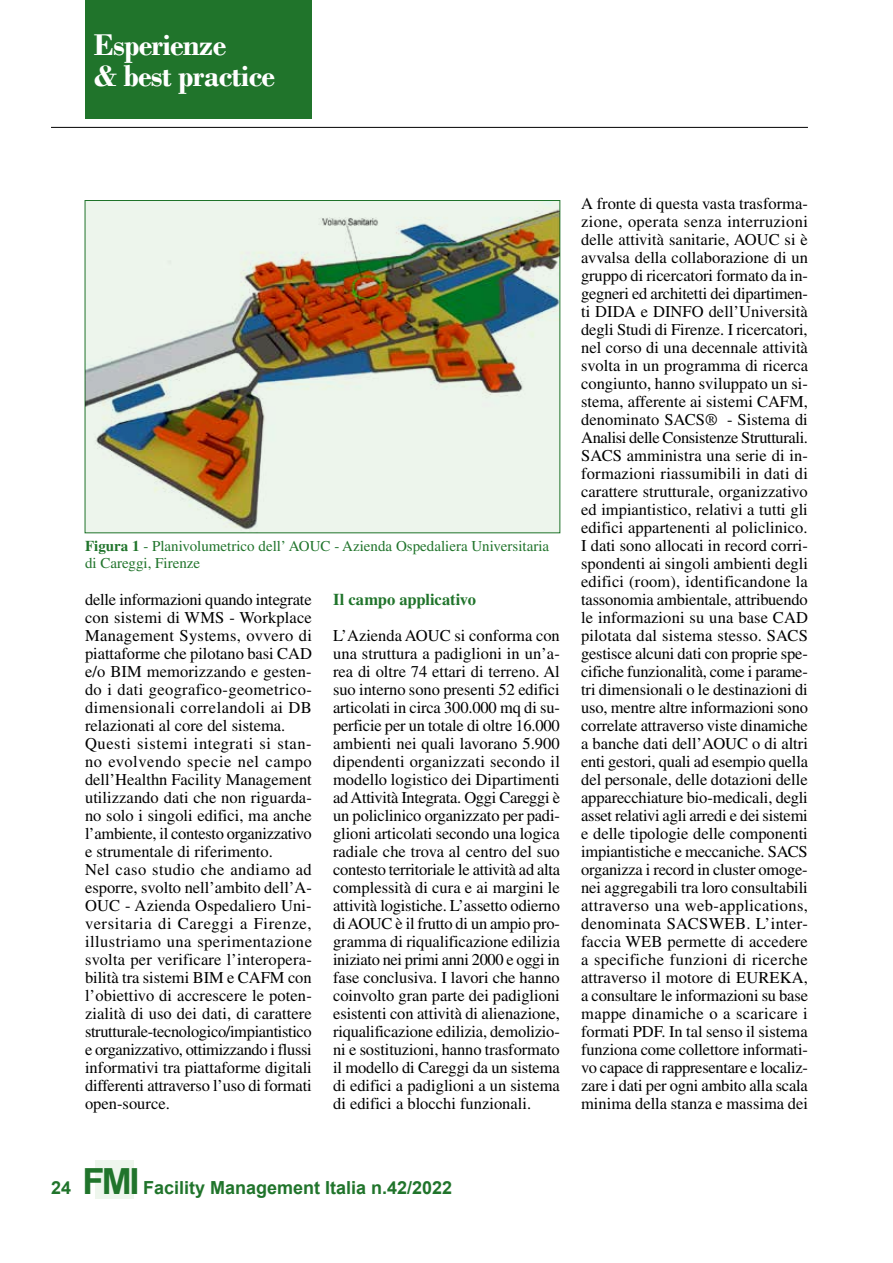
<style>
.page{position:relative;width:893px;height:1263px;background:#fff}
.page>*{position:absolute;margin:0;border:0;box-sizing:border-box;transform-origin:0 0}
.t1{font:700 36px "Arial";color:#20742b}
.t2{font:700 31.5px/31.5px "Bodoni";letter-spacing:-.025em;color:#fff}
.t3{font:700 18px "Arial";color:#20742b}
.t4{font:16.5px/18px "Times LT Std";color:#000;text-align:justify}
.t5{font:700 16.5px "Times LT Std";letter-spacing:-.01em;color:#20742b}
.t6{font:15px/16.5px "Times LT Std";color:#20742b}
.s1{font-weight:700}
.s2{font-size:18px}
</style>
<div class="page">
<div style="left:95px;top:1161px;width:39px;height:38px;background:#eef6ed"></div>
<hr style="left:51px;top:127px;width:757px;height:1px;background:#000">
<div style="left:85px;top:0;width:227px;height:119px;background:#20742b"></div>
<img style="left:85px;top:200px;width:475px;height:334px">
<h2 class="t2" style="left:94px;top:29px;width:183px">Esperienze<br>&amp; best practice</h2>
<p class="t6" style="left:85px;top:538px;width:466px"><span class="s1">Figura 1</span> - Planivolumetrico dell’ AOUC - Azienda Ospedaliera Universitaria di Careggi, Firenze</p>
<p class="t4" style="left:85px;top:590px;width:228px;text-align:left">delle informazioni quando integrate con sistemi di WMS - Workplace Management Systems, ovvero di piattaforme che pilotano basi CAD e/o BIM memorizzando e gesten&shy;do i dati geografico-geometrico&shy;dimensionali correlandoli ai DB relazionati al core del sistema.<br>Questi sistemi integrati si stan&shy;no evolvendo specie nel campo dell’Healthn Facility Management utilizzando dati che non riguarda&shy;no solo i singoli edifici, ma anche l’ambiente, il contesto organizzativo e strumentale di riferimento.<br>Nel caso studio che andiamo ad esporre, svolto nell’ambito dell’A-OUC - Azienda Ospedaliero Uni&shy;versitaria di Careggi a Firenze, illustriamo una sperimentazione svolta per verificare l’interopera&shy;bilità tra sistemi BIM e CAFM con l’obiettivo di accrescere le poten&shy;zialità di uso dei dati, di carattere strutturale-tecnologico/impiantistico e organizzativo, ottimizzando i flussi informativi tra piattaforme digitali differenti attraverso l’uso di formati open-source.</p>
<p class="t5" style="left:333px;top:589px;width:144px">Il campo applicativo</p>
<p class="t4" style="left:333px;top:626px;width:228px">L’Azienda AOUC si conforma con una struttura a padiglioni in un’a&shy;rea di oltre 74 ettari di terreno. Al suo interno sono presenti 52 edifici articolati in circa 300.000 mq di su&shy;perficie per un totale di oltre 16.000 ambienti nei quali lavorano 5.900 dipendenti organizzati secondo il modello logistico dei Dipartimenti ad Attività Integrata. Oggi Careggi è un policlinico organizzato per padi&shy;glioni articolati secondo una logica radiale che trova al centro del suo contesto territoriale le attività ad alta complessità di cura e ai margini le attività logistiche. L’assetto odierno di AOUC è il frutto di un ampio pro&shy;gramma di riqualificazione edilizia iniziato nei primi anni 2000 e oggi in fase conclusiva. I lavori che hanno coinvolto gran parte dei padiglioni esistenti con attività di alienazione, riqualificazione edilizia, demolizio&shy;ni e sostituzioni, hanno trasformato il modello di Careggi da un sistema di edifici a padiglioni a un sistema di edifici a blocchi funzionali.</p>
<p class="t4" style="left:581px;top:194px;width:228px">A fronte di questa vasta trasforma&shy;zione, operata senza interruzioni delle attività sanitarie, AOUC si è avvalsa della collaborazione di un gruppo di ricercatori formato da in&shy;gegneri ed architetti dei dipartimen&shy;ti DIDA e DINFO dell’Università degli Studi di Firenze. I ricercatori, nel corso di una decennale attività svolta in un programma di ricerca congiunto, hanno sviluppato un si&shy;stema, afferente ai sistemi CAFM, denominato SACS® - Sistema di Analisi delle Consistenze Strutturali.<br>SACS amministra una serie di in&shy;formazioni riassumibili in dati di carattere strutturale, organizzativo ed impiantistico, relativi a tutti gli edifici appartenenti al policlinico.<br>I dati sono allocati in record corri&shy;spondenti ai singoli ambienti degli edifici (room), identificandone la tassonomia ambientale, attribuendo le informazioni su una base CAD pilotata dal sistema stesso. SACS gestisce alcuni dati con proprie spe&shy;cifiche funzionalità, come i parame&shy;tri dimensionali o le destinazioni di uso, mentre altre informazioni sono correlate attraverso viste dinamiche a banche dati dell’AOUC o di altri enti gestori, quali ad esempio quella del personale, delle dotazioni delle apparecchiature bio-medicali, degli asset relativi agli arredi e dei sistemi e delle tipologie delle componenti impiantistiche e meccaniche. SACS organizza i record in cluster omoge&shy;nei aggregabili tra loro consultabili attraverso una web-applications, denominata SACSWEB. L’inter&shy;faccia WEB permette di accedere a specifiche funzioni di ricerche attraverso il motore di EUREKA, a consultare le informazioni su base mappe dinamiche o a scaricare i formati PDF. In tal senso il sistema funziona come collettore informati&shy;vo capace di rappresentare e localiz&shy;zare i dati per ogni ambito alla scala minima della stanza e massima dei</p>
<h1 class="t1" style="left:51px;top:1158px;width:90px"><span class="s2">24</span> FMI</h1>
<p class="t3" style="left:143px;top:1176px;width:311px">Facility Management Italia n.42/2022</p>
</div>
